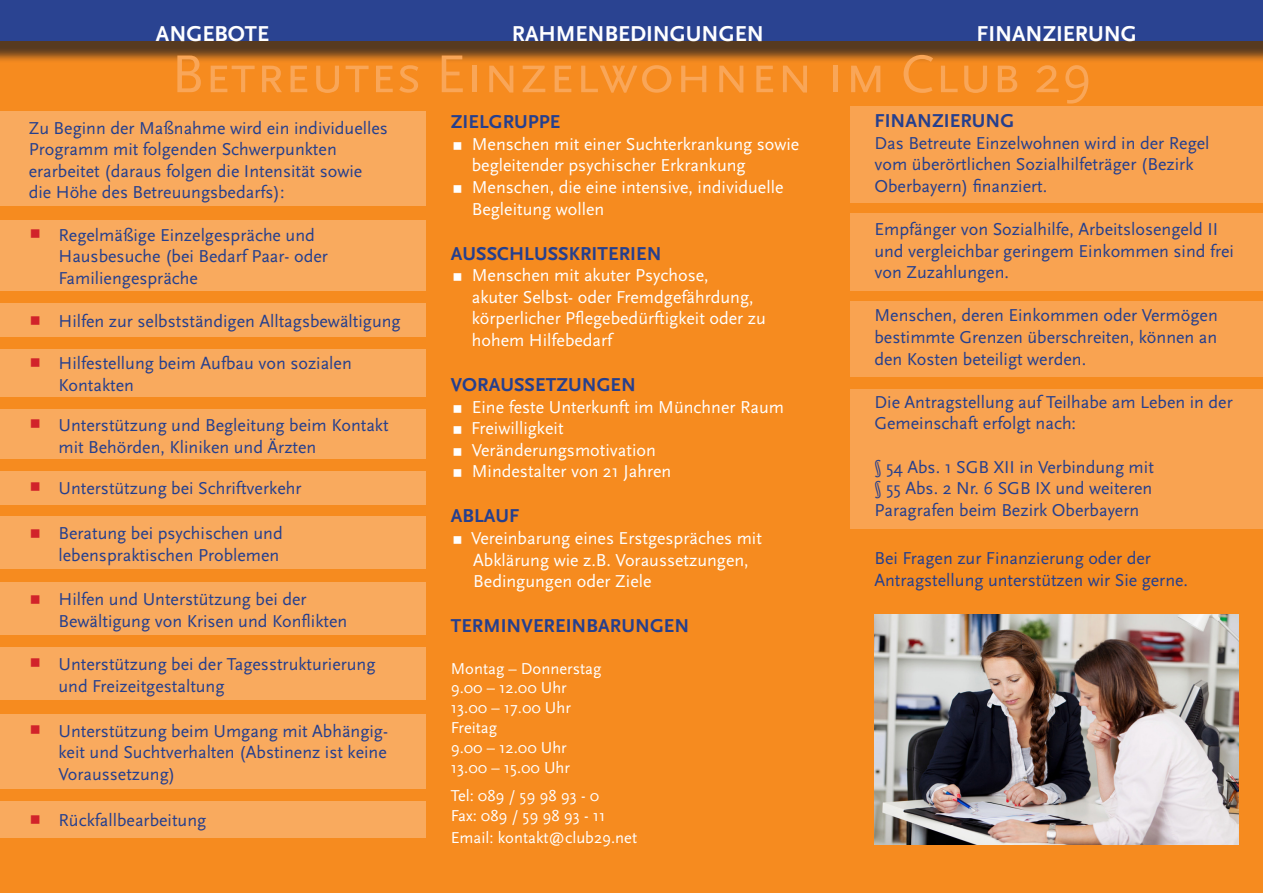
<style>
.page{position:relative;width:1263px;height:893px;background:#fff}
.page>*{position:absolute;margin:0;border:0;box-sizing:border-box;transform-origin:0 0}
.t1{font:55.5px "Scala Sans Caps";color:#f9a658}
.scala_bold{font:700 22.5px "Scala Sans";color:#fff}
.scala_sans_bold_14_v{font:700 22.5px "Scala Sans";color:#fff}
.scala_sans_bold_14_v-2{font:700 19.5px "Scala Sans";letter-spacing:.005em;color:#253f8e}
.scala_sans_bold_14_v-3{font:18px/21.6px "Scala Sans";color:#253f8e}
.scala_sans_bold_14_v-4{font:18px "Scala Sans";color:#fff}
.scala_sans_bold_14_v-5{font:16.5px "Scala Sans";color:#fff}
</style>
<div class="page">
<div style="left:0;top:63px;width:1263px;height:830px;background:#f68b1f"></div>
<div style="left:0;top:0;width:1263px;height:63px;background:#231f20;opacity:.75"></div>
<div style="left:0;top:0;width:1263px;height:40px;background:#2a4391"></div>
<div style="left:0;top:112px;width:425px;height:94px;background:#f9aa5e"></div>
<div style="left:0;top:220px;width:425px;height:70px;background:#f9aa5e"></div>
<div style="left:0;top:349px;width:425px;height:47px;background:#f9aa5e"></div>
<div style="left:0;top:409px;width:425px;height:49px;background:#f9aa5e"></div>
<div style="left:0;top:471px;width:425px;height:33px;background:#f9aa5e"></div>
<div style="left:0;top:517px;width:425px;height:52px;background:#f9aa5e"></div>
<div style="left:0;top:583px;width:425px;height:52px;background:#f9aa5e"></div>
<div style="left:0;top:648px;width:425px;height:52px;background:#f9aa5e"></div>
<div style="left:850px;top:106px;width:413px;height:97px;background:#f9a351"></div>
<div style="left:0;top:714px;width:425px;height:74px;background:#f9aa5e"></div>
<div style="left:0;top:303px;width:425px;height:33px;background:#f9aa5e"></div>
<div style="left:0;top:802px;width:425px;height:36px;background:#f9aa5e"></div>
<div style="left:850px;top:214px;width:413px;height:77px;background:#f9a351"></div>
<div style="left:850px;top:301px;width:413px;height:76px;background:#f9a351"></div>
<div style="left:850px;top:389px;width:413px;height:140px;background:#f9a351"></div>
<img style="left:874px;top:614px;width:364px;height:230px">
<svg style="left:454px;top:142px;width:7px;height:7px"></svg>
<svg style="left:454px;top:185px;width:7px;height:8px"></svg>
<svg style="left:454px;top:273px;width:7px;height:8px"></svg>
<svg style="left:454px;top:405px;width:7px;height:7px"></svg>
<svg style="left:454px;top:426px;width:7px;height:8px"></svg>
<svg style="left:454px;top:448px;width:17px;height:9px"></svg>
<svg style="left:454px;top:469px;width:17px;height:9px"></svg>
<svg style="left:454px;top:536px;width:7px;height:8px"></svg>
<p class="scala_bold" style="left:156px;top:20px;width:115px">ANGEBOTE</p>
<p class="scala_bold" style="left:512px;top:20px;width:253px">RAHMENBEDINGUNGEN</p>
<p class="scala_sans_bold_14_v" style="left:977px;top:20px;width:162px">FINANZIERUNG</p>
<p class="t1" style="left:171px;top:41px;width:922px">Betreutes Einzelwohnen im Club 29</p>
<p class="scala_sans_bold_14_v-3" style="left:29px;top:117px;width:361px">Zu Beginn der Maßnahme wird ein individuelles Programm mit folgenden Schwerpunkten erarbeitet (daraus folgen die Intensität sowie die Höhe des Betreuungsbedarfs):</p>
<p class="scala_sans_bold_14_v-2" style="left:874px;top:109px;width:141px">FINANZIERUNG</p>
<p class="scala_sans_bold_14_v-3" style="left:874px;top:132px;width:337px">Das Betreute Einzelwohnen wird in der Regel vom überörtlichen Sozialhilfeträger (Bezirk<br>Oberbayern) finanziert.</p>
<p class="scala_sans_bold_14_v-3" style="left:874px;top:218px;width:361px">Empfänger von Sozialhilfe, Arbeitslosengeld II und vergleichbar geringem Einkommen sind frei von Zuzahlungen.</p>
<p class="scala_sans_bold_14_v-3" style="left:874px;top:305px;width:345px;text-align:justify">Menschen, deren Einkommen oder Vermögen bestimmte Grenzen überschreiten, können an den Kosten beteiligt werden.</p>
<p class="scala_sans_bold_14_v-3" style="left:874px;top:391px;width:360px">Die Antragstellung auf Teilhabe am Leben in der<br>Gemeinschaft erfolgt nach:</p>
<p class="scala_sans_bold_14_v-3" style="left:874px;top:456px;width:281px">§ 54 Abs. 1 SGB XII in Verbindung mit</p>
<p class="scala_sans_bold_14_v-3" style="left:874px;top:477px;width:279px">§ 55 Abs. 2 Nr. 6 SGB IX und weiteren</p>
<p class="scala_sans_bold_14_v-3" style="left:874px;top:499px;width:266px">Paragrafen beim Bezirk Oberbayern</p>
<p class="scala_sans_bold_14_v-3" style="left:874px;top:548px;width:278px">Bei Fragen zur Finanzierung oder der</p>
<p class="scala_sans_bold_14_v-3" style="left:874px;top:569px;width:315px">Antragstellung unterstützen wir Sie gerne.</p>
<p class="scala_sans_bold_14_v-2" style="left:451px;top:110px;width:111px">ZIELGRUPPE</p>
<p class="scala_sans_bold_14_v-4" style="left:472px;top:133px;width:329px">Menschen mit einer Suchterkrankung sowie</p>
<p class="scala_sans_bold_14_v-4" style="left:472px;top:155px;width:275px">begleitender psychischer Erkrankung</p>
<p class="scala_sans_bold_14_v-4" style="left:472px;top:176px;width:313px">Menschen, die eine intensive, individuelle</p>
<p class="scala_sans_bold_14_v-4" style="left:472px;top:198px;width:134px">Begleitung wollen</p>
<p class="scala_sans_bold_14_v-2" style="left:451px;top:242px;width:212px">AUSSCHLUSSKRITERIEN</p>
<p class="scala_sans_bold_14_v-4" style="left:472px;top:265px;width:238px">Menschen mit akuter Psychose,</p>
<p class="scala_sans_bold_14_v-4" style="left:472px;top:286px;width:283px">akuter Selbst- oder Fremdgefährdung,</p>
<p class="scala_sans_bold_14_v-4" style="left:472px;top:308px;width:296px">körperlicher Pflegebedürftigkeit oder zu</p>
<p class="scala_sans_bold_14_v-4" style="left:472px;top:329px;width:142px">hohem Hilfebedarf</p>
<p class="scala_sans_bold_14_v-2" style="left:451px;top:373px;width:187px">VORAUSSETZUNGEN</p>
<p class="scala_sans_bold_14_v-4" style="left:472px;top:396px;width:314px">Eine feste Unterkunft im Münchner Raum</p>
<p class="scala_sans_bold_14_v-4" style="left:471px;top:418px;width:94px">Freiwilligkeit</p>
<p class="scala_sans_bold_14_v-4" style="left:472px;top:439px;width:186px">Veränderungsmotivation</p>
<p class="scala_sans_bold_14_v-4" style="left:472px;top:461px;width:201px">Mindestalter von 21 Jahren</p>
<p class="scala_sans_bold_14_v-2" style="left:451px;top:504px;width:70px">ABLAUF</p>
<p class="scala_sans_bold_14_v-4" style="left:471px;top:527px;width:292px">Vereinbarung eines Erstgespräches mit</p>
<p class="scala_sans_bold_14_v-4" style="left:473px;top:549px;width:277px">Abklärung wie z.B. Voraussetzungen,</p>
<p class="scala_sans_bold_14_v-4" style="left:473px;top:571px;width:180px">Bedingungen oder Ziele</p>
<p class="scala_sans_bold_14_v-2" style="left:451px;top:614px;width:240px">TERMINVEREINBARUNGEN</p>
<p class="scala_sans_bold_14_v-5" style="left:451px;top:658px;width:152px">Montag – Donnerstag</p>
<p class="scala_sans_bold_14_v-5" style="left:451px;top:678px;width:118px">9.00 – 12.00 Uhr</p>
<p class="scala_sans_bold_14_v-5" style="left:451px;top:698px;width:122px">13.00 – 17.00 Uhr</p>
<p class="scala_sans_bold_14_v-5" style="left:451px;top:718px;width:48px">Freitag</p>
<p class="scala_sans_bold_14_v-5" style="left:451px;top:737px;width:118px">9.00 – 12.00 Uhr</p>
<p class="scala_sans_bold_14_v-5" style="left:451px;top:757px;width:121px">13.00 – 15.00 Uhr</p>
<p class="scala_sans_bold_14_v-5" style="left:451px;top:786px;width:150px">Tel: 089 / 59 98 93 - 0</p>
<p class="scala_sans_bold_14_v-5" style="left:451px;top:806px;width:156px">Fax: 089 / 59 98 93 - 11</p>
<p class="scala_sans_bold_14_v-5" style="left:451px;top:827px;width:188px">Email: kontakt@club29.net</p>
<p class="scala_sans_bold_14_v-3" style="left:58px;top:224px;width:271px">Regelmäßige Einzelgespräche und<br>Hausbesuche (bei Bedarf Paar- oder</p>
<p class="scala_sans_bold_14_v-3" style="left:58px;top:267px;width:141px">Familiengespräche</p>
<p class="scala_sans_bold_14_v-3" style="left:58px;top:310px;width:344px">Hilfen zur selbstständigen Alltagsbewältigung</p>
<p class="scala_sans_bold_14_v-3" style="left:58px;top:353px;width:295px">Hilfestellung beim Aufbau von sozialen<br>Kontakten</p>
<p class="scala_sans_bold_14_v-3" style="left:58px;top:414px;width:332px">Unterstützung und Begleitung beim Kontakt</p>
<p class="scala_sans_bold_14_v-3" style="left:58px;top:436px;width:259px">mit Behörden, Kliniken und Ärzten</p>
<p class="scala_sans_bold_14_v-3" style="left:58px;top:478px;width:244px">Unterstützung bei Schriftverkehr</p>
<p class="scala_sans_bold_14_v-3" style="left:58px;top:522px;width:226px">Beratung bei psychischen und</p>
<p class="scala_sans_bold_14_v-3" style="left:58px;top:544px;width:222px">lebenspraktischen Problemen</p>
<p class="scala_sans_bold_14_v-3" style="left:58px;top:589px;width:250px">Hilfen und Unterstützung bei der</p>
<p class="scala_sans_bold_14_v-3" style="left:58px;top:610px;width:290px">Bewältigung von Krisen und Konflikten</p>
<p class="scala_sans_bold_14_v-3" style="left:58px;top:654px;width:319px">Unterstützung bei der Tagesstrukturierung</p>
<p class="scala_sans_bold_14_v-3" style="left:58px;top:675px;width:168px">und Freizeitgestaltung</p>
<p class="scala_sans_bold_14_v-3" style="left:58px;top:720px;width:331px;text-align:justify">Unterstützung beim Umgang mit Abhängig&shy;keit und Suchtverhalten (Abstinenz ist keine Voraussetzung)</p>
<p class="scala_sans_bold_14_v-3" style="left:58px;top:809px;width:149px">Rückfallbearbeitung</p>
</div>
